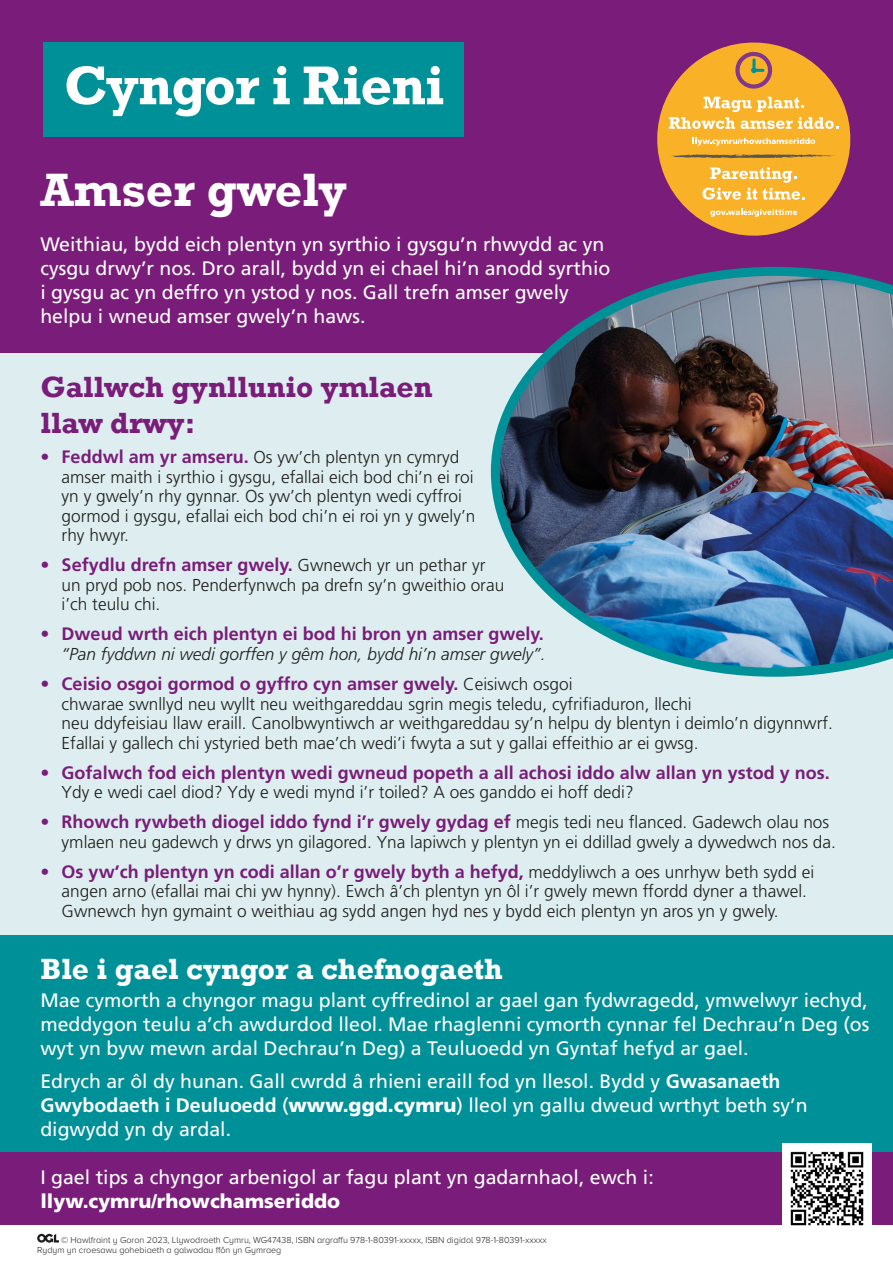
<style>
.page{position:relative;width:893px;height:1263px;background:#fff}
.page>*{position:absolute;margin:0;border:0;box-sizing:border-box;transform-origin:0 0}
.t1{font:700 55.5px "Rockwell";letter-spacing:-.02em;color:#fff}
.t2{font:700 48px "Rockwell";color:#fff}
.H2_20_pt{font:700 30px/36px "Rockwell";color:#7a1c79}
.H3_Heading{font:700 30px "Rockwell";color:#fff}
.P_iwhite_12_text{font:19.5px/24px "Frutiger LT Std";color:#fff;text-align:justify}
.P_intro_text{font:19.5px/24px "Frutiger LT Std";color:#fff}
.p_bullets{font:700 18px "Frutiger LT Std";color:#7a1c79}
.p_bullets-2{font:300 17.25px/19.5px "Frutiger LT Std";color:#1d1d1b}
.p_bullets-3{font:italic 300 17.25px "Frutiger LT Std";color:#1d1d1b}
.p_new_credits{font:300 9px/10.8px "Proxima Nova";color:#1d1d1b}
.s1{font-weight:700;font-size:18px;color:#7a1c79}
.s2{font-weight:300;font-size:17.25px;color:#1d1d1b}
.s3{font-weight:700}
.s4{font-weight:900}
</style>
<div class="page">
<div style="left:0;top:323px;width:893px;height:868px;background:#deeef0"></div>
<div style="left:0;top:0;width:893px;height:353px;background:#7a1c79"></div>
<img style="left:491px;top:267px;width:402px;height:410px">
<svg style="left:657px;top:43px;width:193px;height:193px"></svg>
<div style="left:0;top:935px;width:893px;height:235px;background:#009098"></div>
<div style="left:43px;top:43px;width:420px;height:94px;background:#009098"></div>
<div style="left:0;top:1152px;width:893px;height:72px;background:#7a1c79"></div>
<img style="left:782px;top:1144px;width:89px;height:82px">
<svg style="left:37px;top:1234px;width:22px;height:8px"></svg>
<h1 class="t1" style="left:64px;top:52px;width:382px">Cyngor i Rieni</h1>
<h2 class="t2" style="left:40px;top:161px;width:308px">Amser gwely</h2>
<p class="P_intro_text" style="left:40px;top:232px;width:571px">Weithiau, bydd eich plentyn yn syrthio i gysgu’n rhwydd ac yn cysgu drwy’r nos. Dro arall, bydd yn ei chael hi’n anodd syrthio i gysgu ac yn deffro yn ystod y nos. Gall trefn amser gwely helpu i wneud amser gwely’n haws.</p>
<h2 class="H2_20_pt" style="left:40px;top:369px;width:394px">Gallwch gynllunio ymlaen llaw drwy:</h2>
<p class="p_bullets-2" style="left:62px;top:448px;width:415px;text-indent:-21px"><span class="s1">• Feddwl am yr amseru.</span> Os yw’ch plentyn yn cymryd amser maith i syrthio i gysgu, efallai eich bod chi’n ei roi yn y gwely’n rhy gynnar. Os yw’ch plentyn wedi cyffroi gormod i gysgu, efallai eich bod chi’n ei roi yn y gwely’n rhy hwyr.</p>
<p class="p_bullets" style="left:40px;top:554px;width:447px">• Sefydlu drefn amser gwely. <span class="s2">Gwnewch yr un pethar yr</span></p>
<p class="p_bullets-2" style="left:62px;top:575px;width:444px">un pryd pob nos. Penderfynwch pa drefn sy’n gweithio orau i’ch teulu chi.</p>
<p class="p_bullets" style="left:40px;top:624px;width:505px">• Dweud wrth eich plentyn ei bod hi bron yn amser gwely.</p>
<p class="p_bullets-3" style="left:62px;top:644px;width:486px">“Pan fyddwn ni wedi gorffen y gêm hon, bydd hi’n amser gwely”.</p>
<p class="p_bullets" style="left:40px;top:673px;width:534px">• Ceisio osgoi gormod o gyffro cyn amser gwely. <span class="s2">Ceisiwch osgoi</span></p>
<p class="p_bullets-2" style="left:62px;top:694px;width:773px">chwarae swnllyd neu wyllt neu weithgareddau sgrin megis teledu, cyfrifiaduron, llechi<br>neu ddyfeisiau llaw eraill. Canolbwyntiwch ar weithgareddau sy’n helpu dy blentyn i deimlo’n digynnwrf.<br>Efallai y gallech chi ystyried beth mae’ch wedi’i fwyta a sut y gallai effeithio ar ei gwsg.</p>
<p class="p_bullets" style="left:40px;top:762px;width:791px">• Gofalwch fod eich plentyn wedi gwneud popeth a all achosi iddo alw allan yn ystod y nos.</p>
<p class="p_bullets-2" style="left:62px;top:783px;width:573px">Ydy e wedi cael diod? Ydy e wedi mynd i’r toiled? A oes ganddo ei hoff dedi?</p>
<p class="p_bullets" style="left:40px;top:811px;width:790px">• Rhowch rywbeth diogel iddo fynd i’r gwely gydag ef <span class="s2">megis tedi neu flanced. Gadewch olau nos</span></p>
<p class="p_bullets-2" style="left:62px;top:832px;width:776px">ymlaen neu gadewch y drws yn gilagored. Yna lapiwch y plentyn yn ei ddillad gwely a dywedwch nos da.</p>
<p class="p_bullets" style="left:40px;top:861px;width:775px">• Os yw’ch plentyn yn codi allan o’r gwely byth a hefyd, <span class="s2">meddyliwch a oes unrhyw beth sydd ei</span></p>
<p class="p_bullets-2" style="left:62px;top:882px;width:747px">angen arno (efallai mai chi yw hynny). Ewch â’ch plentyn yn ôl i’r gwely mewn ffordd dyner a thawel.<br>Gwnewch hyn gymaint o weithiau ag sydd angen hyd nes y bydd eich plentyn yn aros yn y gwely.</p>
<h3 class="H3_Heading" style="left:40px;top:951px;width:464px">Ble i gael cyngor a chefnogaeth</h3>
<p class="P_iwhite_12_text" style="left:40px;top:988px;width:830px">Mae cymorth a chyngor magu plant cyffredinol ar gael gan fydwragedd, ymwelwyr iechyd, meddygon teulu a’ch awdurdod lleol. Mae rhaglenni cymorth cynnar fel Dechrau’n Deg (os wyt yn byw mewn ardal Dechrau’n Deg) a Teuluoedd yn Gyntaf hefyd ar gael.</p>
<p class="P_iwhite_12_text" style="left:40px;top:1069px;width:769px;text-align:left">Edrych ar ôl dy hunan. Gall cwrdd â rhieni eraill fod yn llesol. Bydd y <span class="s3">Gwasanaeth<br>Gwybodaeth i Deuluoedd</span> (<span class="s4">www.ggd.cymru</span>) lleol yn gallu dweud wrthyt beth sy’n digwydd yn dy ardal.</p>
<p class="P_intro_text" style="left:40px;top:1165px;width:615px">I gael tips a chyngor arbenigol ar fagu plant yn gadarnhaol, ewch i: <span class="s4">llyw.cymru/rhowchamseriddo</span></p>
<p class="p_new_credits" style="left:37px;top:1234px;width:511px;text-indent:24px">© Hawlfraint y Goron 2023, Llywodraeth Cymru, WG47438, ISBN argraffu 978-1-80391-xxxxx, ISBN digidol 978-1-80391-xxxxx<br>Rydym yn croesawu gohebiaeth a galwadau ffôn yn Gymraeg</p>
</div>
